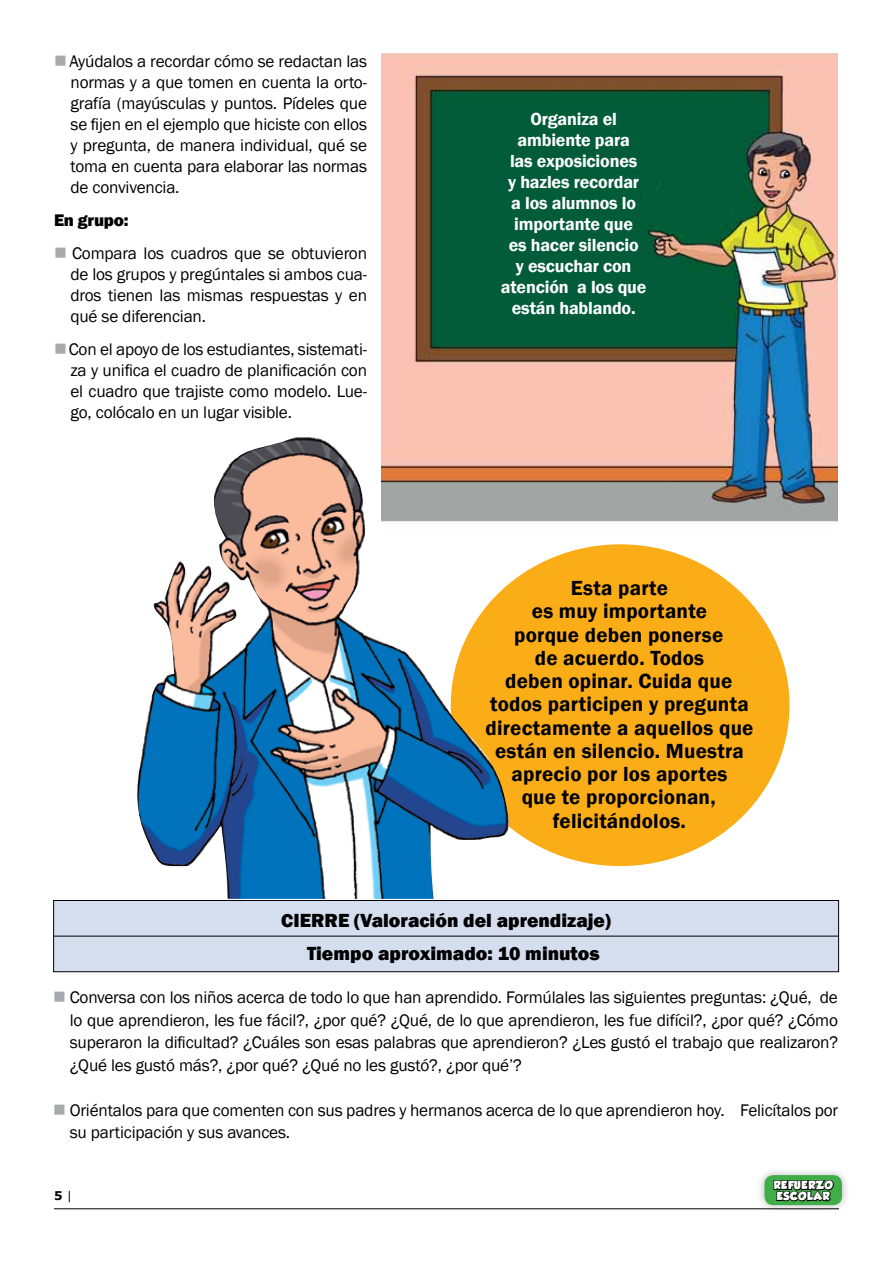
<style>
.page{position:relative;width:893px;height:1263px;background:#fff}
.page>*{position:absolute;margin:0;border:0;box-sizing:border-box;transform-origin:0 0}
.t1{font:600 21px/23.2px "Franklin Gothic";letter-spacing:.01em;color:#000;text-align:center}
.t2{font:800 19.5px/33px "Franklin Gothic";color:#000}
.t3{font:600 18px/21px "Franklin Gothic";letter-spacing:-.01em;color:#fff;text-align:center}
.t4{font:17.25px/21px "Franklin Gothic";letter-spacing:-.01em;color:#000;text-align:justify}
.t5{font:800 17.25px "Franklin Gothic";letter-spacing:-.01em;color:#000}
.t6{font:700 12px "Verdana";color:#000}
.t7{font:10.2px/10.9px "GROBOLD";letter-spacing:.07em;color:#fff}
.s1{color:#a7a9ac}
.s2{font-weight:400}
</style>
<div class="page">
<img style="left:381px;top:54px;width:457px;height:468px">
<div style="left:54px;top:900px;width:785px;height:72px;background:#d4deef"></div>
<div style="left:53px;top:900px;width:786px;height:72px;border:1px solid #000"></div>
<hr style="left:53px;top:936px;width:785px;height:1px;background:#000">
<hr style="left:54px;top:1208px;width:785px;height:1px;background:#000">
<div style="left:755px;top:1165px;width:94px;height:47px;background:#000;opacity:.25"></div>
<div style="left:764px;top:1175px;width:78px;height:30px;background:#41ad49;border-radius:9px"></div>
<svg style="left:772px;top:1180px;width:63px;height:32px"></svg>
<div style="left:451px;top:544px;width:338px;height:322px;background:#fbad18;border-radius:50%"></div>
<img style="left:137px;top:437px;width:376px;height:462px">
<p class="t4" style="left:71px;top:51px;width:298px;text-indent:-17px"><span class="s1">■</span> Ayúdalos a recordar cómo se redactan las normas y a que tomen en cuenta la orto&shy;grafía (mayúsculas y puntos. Pídeles que se fijen en el ejemplo que hiciste con ellos y pregunta, de manera individual, qué se toma en cuenta para elaborar las normas de convivencia.</p>
<p class="t5" style="left:54px;top:209px;width:76px">En grupo:</p>
<p class="t4" style="left:71px;top:243px;width:298px;text-indent:-17px"><span class="s1">■</span> Compara los cuadros que se obtuvieron de los grupos y pregúntales si ambos cua&shy;dros tienen las mismas respuestas y en qué se diferencian.</p>
<p class="t4" style="left:71px;top:339px;width:298px;text-indent:-17px"><span class="s1">■</span>Con el apoyo de los estudiantes, sistemati&shy;za y unifica el cuadro de planificación con el cuadro que trajiste como modelo. Lue&shy;go, colócalo en un lugar visible.</p>
<p class="t3" style="left:501px;top:109px;width:147px">Organiza el ambiente para<br>las exposiciones<br>y hazles recordar<br>a los alumnos lo importante que<br>es hacer silencio<br>y escuchar con atención a los que están hablando.</p>
<p class="t1" style="left:485px;top:577px;width:269px">Esta parte<br>es muy importante<br>porque deben ponerse<br>de acuerdo. Todos<br>deben opinar. Cuida que todos participen y pregunta directamente a aquellos que están en silencio. Muestra aprecio por los aportes<br>que te proporcionan, felicitándolos.</p>
<p class="t2" style="left:307px;top:904px;width:305px;text-indent:-26px">CIERRE (Valoración del aprendizaje)<br>Tiempo aproximado: 10 minutos</p>
<p class="t4" style="left:70px;top:987px;width:770px;line-height:22.5px;text-indent:-17px"><span class="s1">■</span> Conversa con los niños acerca de todo lo que han aprendido. Formúlales las siguientes preguntas: ¿Qué, de lo que aprendieron, les fue fácil?, ¿por qué? ¿Qué, de lo que aprendieron, les fue difícil?, ¿por qué? ¿Cómo superaron la dificultad? ¿Cuáles son esas palabras que aprendieron? ¿Les gustó el trabajo que realizaron? ¿Qué les gustó más?, ¿por qué? ¿Qué no les gustó?, ¿por qué’?</p>
<p class="t4" style="left:70px;top:1099px;width:770px;line-height:22.5px;text-indent:-16px"><span class="s1">■</span> Oriéntalos para que comenten con sus padres y hermanos acerca de lo que aprendieron hoy. Felicítalos por su participación y sus avances.</p>
<p class="t6" style="left:54px;top:1187px;width:20px">5 <span class="s2">|</span></p>
<p class="t7" style="left:774px;top:1180px;width:60px">REFUERZO<br>ESCOLAR</p>
</div>
